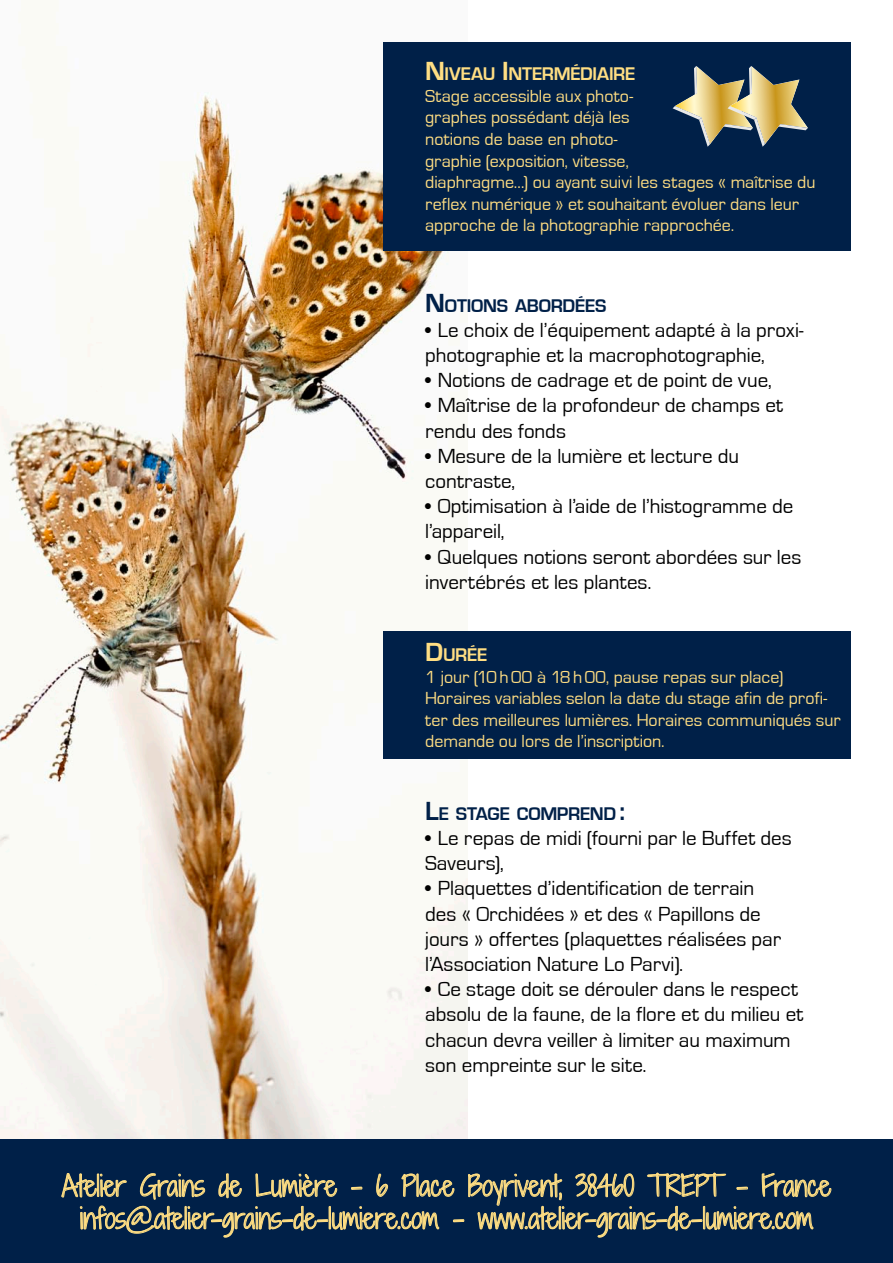
<style>
.page{position:relative;width:893px;height:1263px;background:#fff}
.page>*{position:absolute;margin:0;border:0;box-sizing:border-box;transform-origin:0 0}
.t1{font:300 27px/32.4px "Shadows Into";color:#ffde83;text-align:center}
.Puce{font:21px/25.2px "Eurostile";color:#000}
.t2{font:700 18.9px "Eurostile";letter-spacing:-.01em;color:#002048}
.t3{font:700 18.9px "Eurostile";letter-spacing:-.015em;color:#ffde83}
.t4{font:18px/21.6px "Eurostile";color:#ffde83}
.s1{font-size:27px}
</style>
<div class="page">
<img style="left:0;top:42px;width:468px;height:1098px">
<div style="left:0;top:1140px;width:893px;height:123px;background:#002048"></div>
<svg style="left:61px;top:957px;width:771px;height:281px"></svg>
<div style="left:383px;top:43px;width:467px;height:208px;background:#002048"></div>
<svg style="left:673px;top:66px;width:135px;height:81px"></svg>
<div style="left:383px;top:631px;width:467px;height:128px;background:#002048"></div>
<p class="t3" style="left:425px;top:64px;width:212px"><span class="s1">N</span>IVEAU <span class="s1">I</span>NTERMÉDIAIRE</p>
<p class="t4" style="left:425px;top:85px;width:392px">Stage accessible aux photo-<br>graphes possédant déjà les<br>notions de base en photo-<br>graphie (exposition, vitesse,<br>diaphragme…) ou ayant suivi les stages « maîtrise du reflex numérique » et souhaitant évoluer dans leur approche de la photographie rapprochée.</p>
<p class="t2" style="left:425px;top:295px;width:183px"><span class="s1">N</span>OTIONS ABORDÉES</p>
<p class="Puce" style="left:425px;top:318px;width:380px">• Le choix de l’équipement adapté à la proxi&shy;photographie et la macrophotographie,</p>
<p class="Puce" style="left:425px;top:368px;width:348px">• Notions de cadrage et de point de vue,</p>
<p class="Puce" style="left:425px;top:393px;width:359px">• Maîtrise de la profondeur de champs et rendu des fonds</p>
<p class="Puce" style="left:425px;top:444px;width:315px">• Mesure de la lumière et lecture du contraste,</p>
<p class="Puce" style="left:425px;top:494px;width:370px">• Optimisation à l’aide de l’histogramme de l’appareil,</p>
<p class="Puce" style="left:425px;top:544px;width:378px">• Quelques notions seront abordées sur les invertébrés et les plantes.</p>
<p class="t3" style="left:425px;top:644px;width:64px"><span class="s1">D</span>URÉE</p>
<p class="t4" style="left:425px;top:666px;width:360px">1 jour (10h00 à 18h00, pause repas sur place)</p>
<p class="t4" style="left:425px;top:688px;width:417px">Horaires variables selon la date du stage afin de profi&shy;ter des meilleures lumières. Horaires communiqués sur demande ou lors de l’inscription.</p>
<p class="t2" style="left:425px;top:803px;width:201px"><span class="s1">L</span>E STAGE COMPREND <span class="s1">:</span></p>
<p class="Puce" style="left:425px;top:826px;width:368px">• Le repas de midi (fourni par le Buffet des<br>Saveurs),</p>
<p class="Puce" style="left:425px;top:876px;width:357px">• Plaquettes d’identification de terrain des « Orchidées » et des « Papillons de jours » offertes (plaquettes réalisées par l’Association Nature Lo Parvi).</p>
<p class="Puce" style="left:425px;top:977px;width:380px">• Ce stage doit se dérouler dans le respect absolu de la faune, de la flore et du milieu et chacun devra veiller à limiter au maximum son empreinte sur le site.</p>
<p class="t1" style="left:62px;top:1169px;width:771px">Atelier Grains de Lumière - 6 Place Boyrivent, 38460 TREPT - France infos@atelier-grains-de-lumiere.com - www.atelier-grains-de-lumiere.com</p>
</div>
